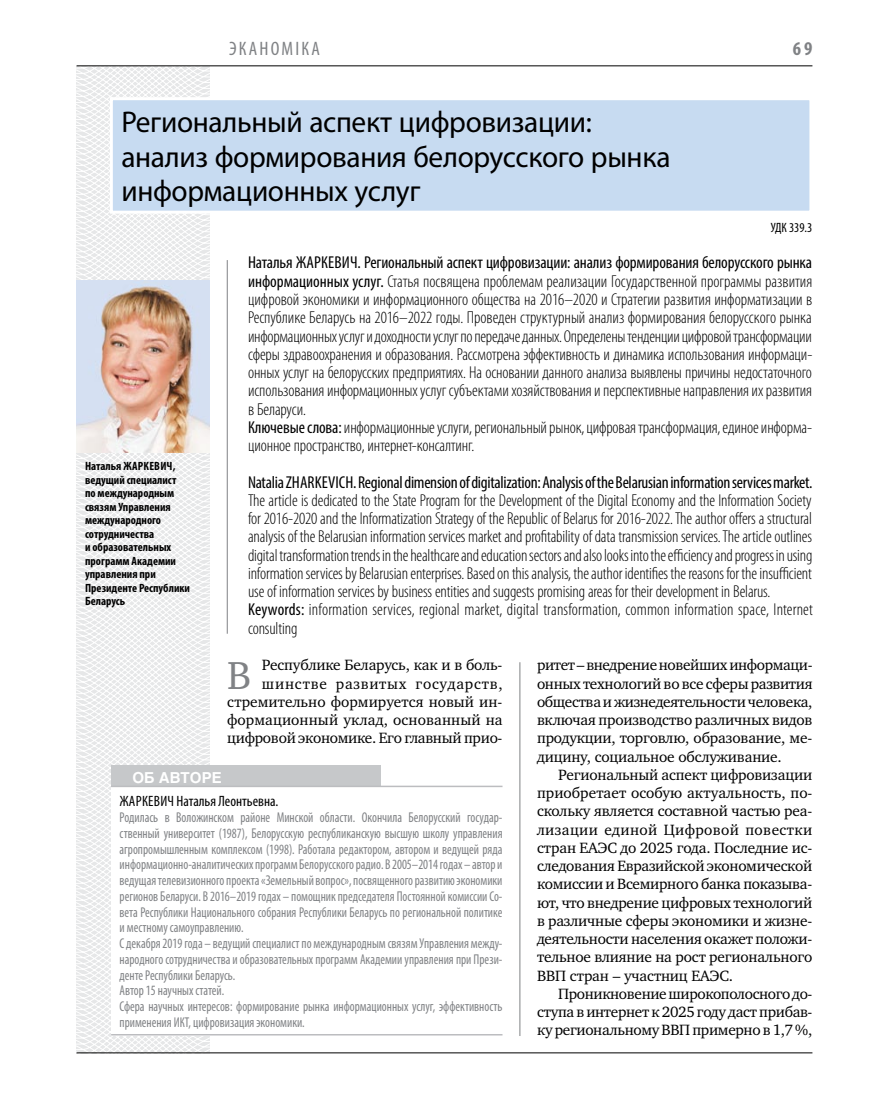
<style>
.page{position:relative;width:872px;height:1106px;background:#fff}
.page>*{position:absolute;margin:0;border:0;box-sizing:border-box;transform-origin:0 0}
.t1{font:40.05px "Charter C";color:#808285}
.t2{font:30px/34.5px "Myriad Pro";letter-spacing:-.01em;color:#000}
.t3{font:condensed 19.5px "Myriad Pro";letter-spacing:.11em;color:#808285}
.t4{font:700 condensed 19.5px "Myriad Pro";color:#808285}
.t5{font:300 condensed 17.25px/18.3px "Myriad Pro";letter-spacing:-.01em;color:#000}
.t6{font:condensed 17.25px "Myriad Pro";letter-spacing:-.015em;color:#000}
.t7{font:15.3px/18.3px "Charter C";letter-spacing:-.01em;color:#000;text-align:justify}
.t8{font:condensed 15px "Myriad Pro";color:#000}
.t9{font:700 15px "Helios";color:#fff}
.t10{font:condensed 14.25px/15.8px "Myriad Pro";color:#808285;scale:.9 1}
.t11{font:condensed 13.5px "Myriad Pro";color:#000}
.t12{font:700 condensed 12px/13.5px "Myriad Pro";color:#000}
.s1{font-weight:400}
</style>
<div class="page">
<svg style="left:76px;top:65px;width:192px;height:989px"></svg>
<hr style="left:519px;top:662px;width:1px;height:374px;background:#808285">
<div style="left:111px;top:99px;width:700px;height:113px;background:#c7dbf1"></div>
<div style="left:110px;top:97px;width:702px;height:117px;border:3px solid #fff"></div>
<hr style="left:227px;top:260px;width:1px;height:373px;background:#808285">
<div style="left:111px;top:765px;width:270px;height:23px;background:#c6c8ca"></div>
<div style="left:111px;top:786px;width:391px;height:249px;background:#fff"></div>
<hr style="left:111px;top:1034px;width:391px;height:1px;background:#bcbdc0">
<hr style="left:111px;top:785px;width:391px;height:2px;background:#bcbdc0">
<img style="left:77px;top:280px;width:133px;height:172px">
<hr style="left:77px;top:65px;width:735px;height:1px;background:#000">
<hr style="left:77px;top:1052px;width:735px;height:1px;background:#000">
<p class="t3" style="left:229px;top:37px;width:42px">Эканом</p>
<p class="t3" style="left:295px;top:37px;width:26px">іка</p>
<h2 class="t2" style="left:121px;top:104px;width:550px">Региональный аспект цифровизации: анализ формирования белорусского рынка информационных услуг</h2>
<p class="t4" style="left:793px;top:37px;width:21px">69</p>
<p class="t11" style="left:771px;top:219px;width:43px">УДК 339.3</p>
<p class="t12" style="left:85px;top:459px;width:106px">Наталья Жаркевич, ведущий специалист по международным связям Управления международного сотрудничества<br>и образовательных программ Академии управления при<br>Президенте Республики<br>Беларусь</p>
<p class="t5" style="left:248px;top:253px;width:566px"><span class="s1">Наталья Жаркевич. Региональный аспект цифровизации: анализ формирования белорусского рынка информационных услуг.</span> Статья посвящена проблемам реализации Государственной программы развития цифровой экономики и информационного общества на 2016–2020 и Стратегии развития информатизации в Республике Беларусь на 2016–2022 годы. Проведен структурный анализ формирования белорусского рынка информационных услуг и доходности услуг по передаче данных. Определены тенденции цифровой трансформации сферы здравоохранения и образования. Рассмотрена эффективность и динамика использования информаци&shy;онных услуг на белорусских предприятиях. На основании данного анализа выявлены причины недостаточного использования информационных услуг субъектами хозяйствования и перспективные направления их развития в Беларуси.<br><span class="s1">Ключевые слова:</span> информационные услуги, региональный рынок, цифровая трансформация, единое информа&shy;ционное пространство, интернет-консалтинг.</p>
<p class="t6" style="left:248px;top:471px;width:566px">Natalia Zharkevich. Regional dimension of digitalization: Analysis of the Belarusian information services market.</p>
<p class="t5" style="left:248px;top:491px;width:566px">The article is dedicated to the State Program for the Development of the Digital Economy and the Information Society for 2016-2020 and the Informatization Strategy of the Republic of Belarus for 2016-2022. The author offers a structural analysis of the Belarusian information services market and profitability of data transmission services. The article outlines digital transformation trends in the healthcare and education sectors and also looks into the efficiency and progress in using information services by Belarusian enterprises. Based on this analysis, the author identifies the reasons for the insufficient use of information services by business entities and suggests promising areas for their development in Belarus.<br><span class="s1">Keywords:</span> information services, regional market, digital transformation, common information space, Internet consulting</p>
<p class="t7" style="left:227px;top:656px;width:277px;text-align:right">Республике Беларусь, как и в боль&shy;шинстве развитых государств, стремительно формируется новый ин&shy;формационный уклад, основанный на цифровой экономике. Его главный прио-</p>
<p class="t7" style="left:537px;top:656px;width:277px">ритет – внедрение новейших информаци&shy;онных технологий во все сферы развития общества и жизнедеятельности человека, включая производство различных видов продукции, торговлю, образование, ме&shy;дицину, социальное обслуживание.</p>
<p class="t7" style="left:537px;top:765px;width:277px;text-indent:21px">Региональный аспект цифровизации приобретает особую актуальность, по&shy;скольку является составной частью реа&shy;лизации единой Цифровой повестки стран ЕАЭС до 2025 года. Последние ис&shy;следования Евразийской экономической комиссии и Всемирного банка показыва&shy;ют, что внедрение цифровых технологий в различные сферы экономики и жизне&shy;деятельности населения окажет положи&shy;тельное влияние на рост регионального ВВП стран – участниц ЕАЭС.</p>
<p class="t7" style="left:537px;top:984px;width:277px;text-indent:21px">Проникновение широкополосного до&shy;ступа в интернет к 2025 году даст прибав&shy;ку региональному ВВП примерно в 1,7 %,</p>
<h1 class="t1" style="left:227px;top:652px;width:26px">В</h1>
<p class="t9" style="left:132px;top:769px;width:91px">Об авторе</p>
<p class="t8" style="left:120px;top:792px;width:160px">Жаркевич Наталья Леонтьевна.</p>
<p class="t10" style="left:120px;top:809px;width:427px">Родилась в Воложинском районе Минской области. Окончила Белорусский государ&shy;ственный университет (1987), Белорусскую республиканскую высшую школу управления агропромышленным комплексом (1998). Работала редактором, автором и ведущей ряда информационно-аналитических программ Белорусского радио. В 2005–2014 годах – автор и ведущая телевизионного проекта «Земельный вопрос», посвященного развитию экономики регионов Беларуси. В 2016–2019 годах – помощник председателя Постоянной комиссии Со&shy;вета Республики Национального собрания Республики Беларусь по региональной политике и местному самоуправлению.<br>С декабря 2019 года – ведущий специалист по международным связям Управления между&shy;народного сотрудничества и образовательных программ Академии управления при Прези&shy;денте Республики Беларусь.<br>Автор 15 научных статей.<br>Сфера научных интересов: формирование рынка информационных услуг, эффективность применения ИКТ, цифровизация экономики.</p>
</div>
